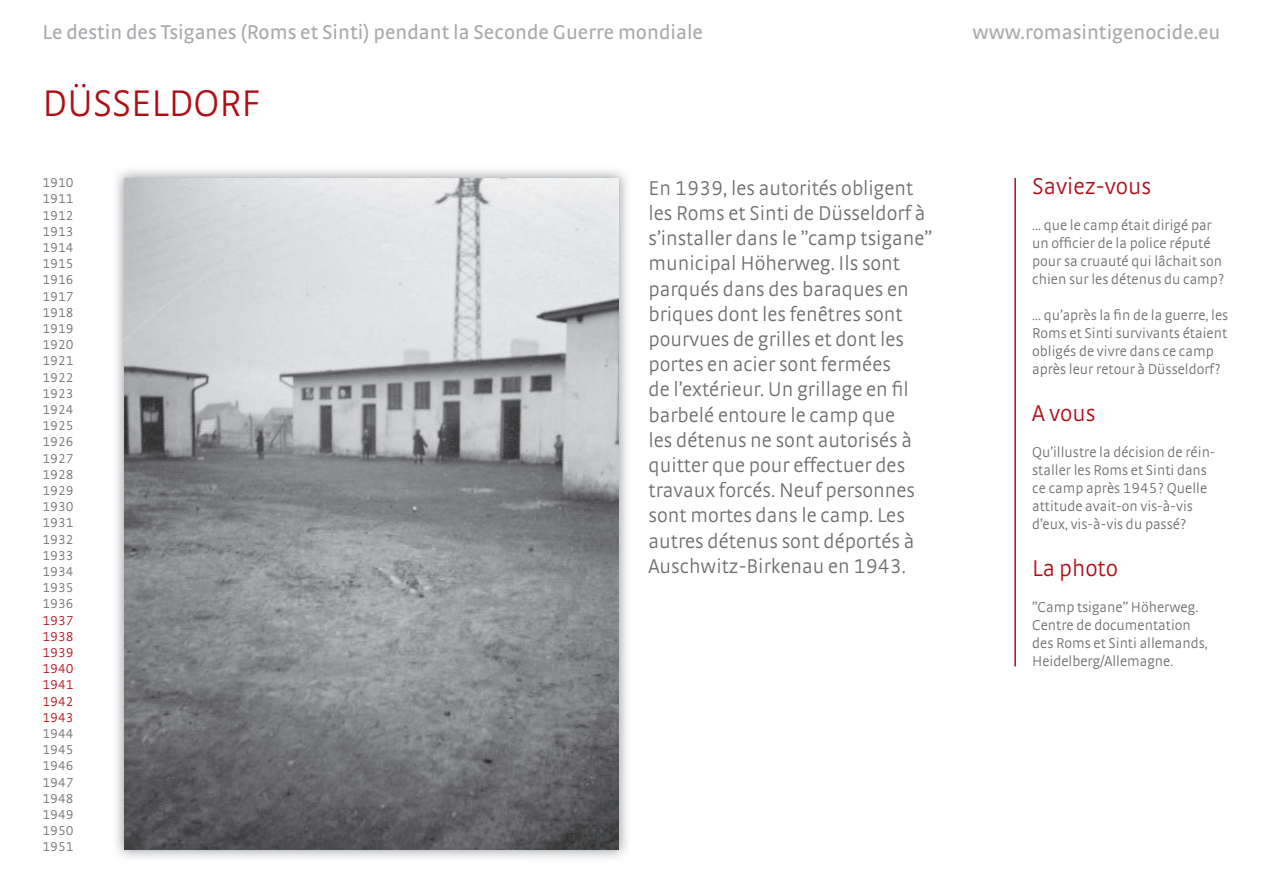
<style>
.page{position:relative;width:1263px;height:893px;background:#fff}
.page>*{position:absolute;margin:0;border:0;box-sizing:border-box;transform-origin:0 0}
.t1{font:300 39px "Strada TF";color:#b00d15}
.t2{font:300 24px "Strada TF";color:#b00d15}
.t3{font:300 21px/25.2px "Strada TF";color:#6c6d70}
.t4{font:21px "Strada TF";color:#a8a9ad}
.t5{font:300 15px/18px "Strada TF";color:#6c6d70}
.t6{font:300 13.5px/16.2px "Strada TF";color:#6c6d70;text-align:justify}
.t7{font:300 13.5px/16.2px "Strada TF";color:#b00d15;text-align:justify}
</style>
<div class="page">
<img style="left:124px;top:178px;width:495px;height:672px">
<hr style="left:1014px;top:178px;width:2px;height:488px;background:#b00d15">
<h3 class="t4" style="left:43px;top:20px;width:662px">Le destin des Tsiganes (Roms et Sinti) pendant la Seconde Guerre mondiale</h3>
<h3 class="t4" style="left:972px;top:20px;width:249px">www.romasintigenocide.eu</h3>
<h1 class="t1" style="left:43px;top:81px;width:219px">DÜSSELDORF</h1>
<p class="t6" style="left:43px;top:175px;width:33px">1910<br>1911<br>1912<br>1913<br>1914<br>1915<br>1916<br>1917<br>1918<br>1919<br>1920<br>1921<br>1922<br>1923<br>1924<br>1925<br>1926<br>1927<br>1928<br>1929<br>1930<br>1931<br>1932<br>1933<br>1934<br>1935<br>1936</p>
<p class="t7" style="left:43px;top:612px;width:33px">1937<br>1938<br>1939<br>1940<br>1941<br>1942<br>1943</p>
<p class="t6" style="left:43px;top:725px;width:33px">1944<br>1945<br>1946<br>1947<br>1948<br>1949<br>1950<br>1951</p>
<p class="t3" style="left:648px;top:175px;width:285px">En 1939, les autorités obligent les Roms et Sinti de Düsseldorf à s’installer dans le ”camp tsigane” municipal Höherweg. Ils sont parqués dans des baraques en briques dont les fenêtres sont pourvues de grilles et dont les portes en acier sont fermées<br>de l’extérieur. Un grillage en fil barbelé entoure le camp que<br>les détenus ne sont autorisés à quitter que pour effectuer des travaux forcés. Neuf personnes sont mortes dans le camp. Les autres détenus sont déportés à<br>Auschwitz-Birkenau en 1943.</p>
<h2 class="t2" style="left:1032px;top:173px;width:120px">Saviez-vous</h2>
<p class="t5" style="left:1032px;top:216px;width:194px">... que le camp était dirigé par un officier de la police réputé pour sa cruauté qui lâchait son chien sur les détenus du camp?</p>
<p class="t5" style="left:1032px;top:306px;width:198px">... qu’après la fin de la guerre, les<br>Roms et Sinti survivants étaient obligés de vivre dans ce camp après leur retour à Düsseldorf?</p>
<h2 class="t2" style="left:1032px;top:399px;width:65px">A vous</h2>
<p class="t5" style="left:1032px;top:443px;width:185px">Qu’illustre la décision de réin&shy;staller les Roms et Sinti dans ce camp après 1945? Quelle attitude avait-on vis-à-vis d’eux, vis-à-vis du passé?</p>
<h2 class="t2" style="left:1032px;top:554px;width:87px">La photo</h2>
<p class="t5" style="left:1032px;top:597px;width:177px">”Camp tsigane” Höherweg.<br>Centre de documentation des Roms et Sinti allemands,<br>Heidelberg/Allemagne.</p>
</div>
